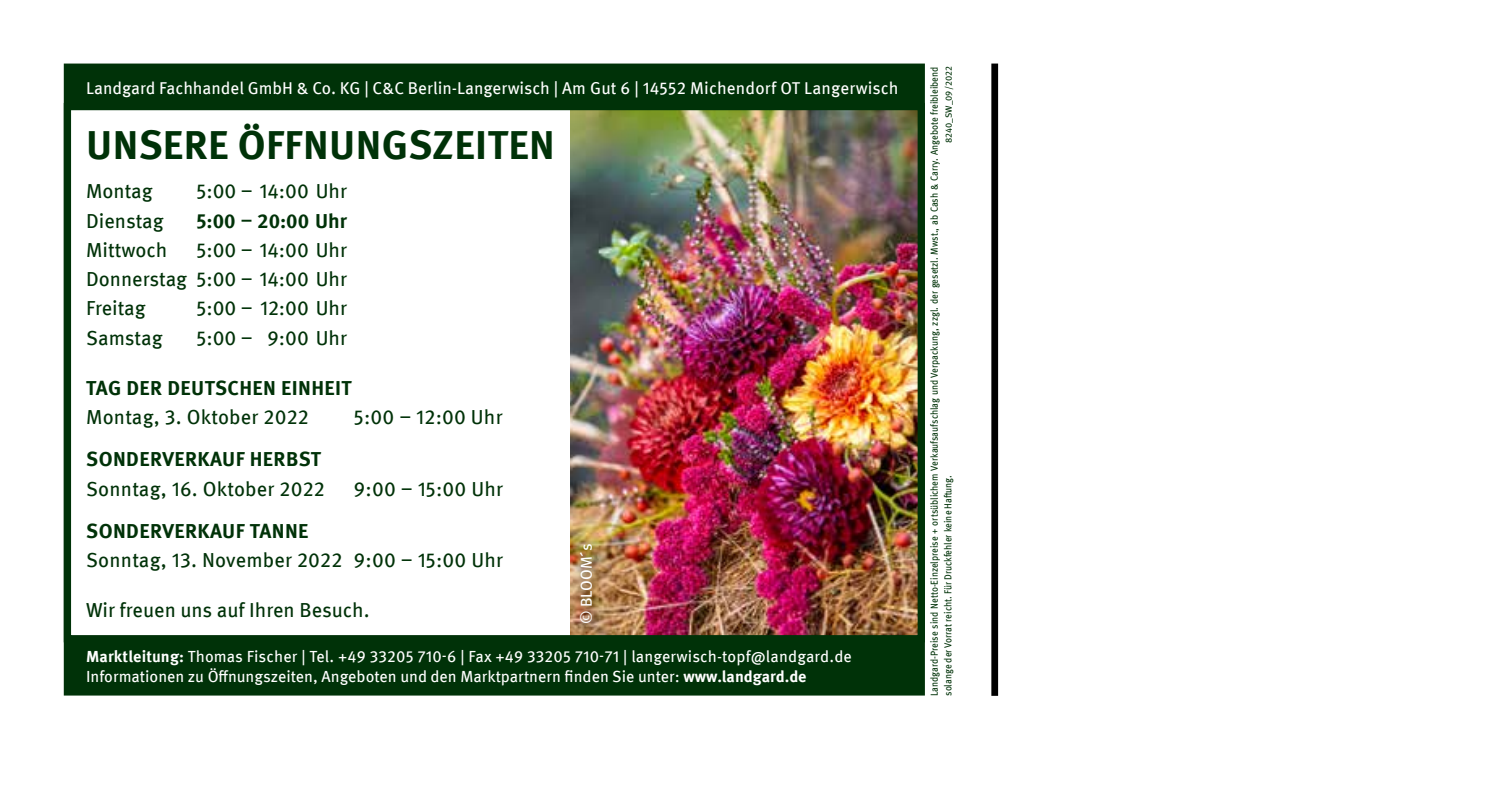
<style>
.page{position:relative;width:1499px;height:798px;background:#fff}
.page>*{position:absolute;margin:0;border:0;box-sizing:border-box;transform-origin:0 0}
.t1{font:700 40.5px "Meta Pro";letter-spacing:.01em;color:#003208}
.t2{font:20.25px/29.2px "Meta Pro";color:#003208;text-align:justify}
.t3{font:700 20.25px "Meta Pro";letter-spacing:.02em;color:#003208}
.t4{font:17.1px "Meta Pro";color:#fff}
.t5{font:15.97px/20px "Meta Pro";color:#fff}
.t6{font:15.75px "Meta Pro";letter-spacing:-.005em;color:#fff}
.t7{font:10.12px/13.5px "Meta Pro";color:#003208;scale:.9 1}
.t8{font:9px "Meta Pro";color:#003208}
.s1{font-weight:700}
</style>
<div class="page">
<div style="left:64px;top:63px;width:861px;height:632px;background:#003208"></div>
<div style="left:67px;top:106px;width:854px;height:532px;background:#fff"></div>
<img style="left:571px;top:111px;width:346px;height:523px">
<div style="left:64px;top:103px;width:861px;height:539px;border:7px solid #003208"></div>
<div style="left:991px;top:63px;width:7px;height:632px;background:#000"></div>
<div style="left:570px;top:534px;width:33px;height:99px;background:#000;opacity:.75"></div>
<p class="t4" style="left:86px;top:75px;width:814px">Landgard Fachhandel GmbH &amp; Co. KG | C&amp;C Berlin-Langerwisch | Am Gut 6 | 14552 Michendorf OT Langerwisch</p>
<h1 class="t1" style="left:86px;top:113px;width:470px">UNSERE ÖFFNUNGSZEITEN</h1>
<p class="t2" style="left:86px;top:175px;width:68px">Montag</p>
<p class="t2" style="left:196px;top:175px;width:152px">5:00 – 14:00 Uhr</p>
<p class="t2" style="left:86px;top:204px;width:79px">Dienstag</p>
<p class="t3" style="left:196px;top:205px;width:152px">5:00 – 20:00 Uhr</p>
<p class="t2" style="left:86px;top:234px;width:83px">Mittwoch</p>
<p class="t2" style="left:86px;top:234px;width:263px;text-indent:110px">5:00 – 14:00 Uhr Donnerstag 5:00 – 14:00 Uhr Freitag</p>
<p class="t2" style="left:196px;top:292px;width:152px">5:00 – 12:00 Uhr</p>
<p class="t2" style="left:86px;top:321px;width:78px">Samstag</p>
<p class="t2" style="left:196px;top:321px;width:152px">5:00 – 9:00 Uhr</p>
<p class="t3" style="left:86px;top:372px;width:267px">TAG DER DEUTSCHEN EINHEIT</p>
<p class="t2" style="left:86px;top:401px;width:224px">Montag, 3. Oktober 2022</p>
<p class="t2" style="left:354px;top:401px;width:150px">5:00 – 12:00 Uhr</p>
<p class="t3" style="left:86px;top:443px;width:236px">SONDERVERKAUF HERBST</p>
<p class="t2" style="left:86px;top:472px;width:240px">Sonntag, 16. Oktober 2022</p>
<p class="t2" style="left:354px;top:472px;width:151px">9:00 – 15:00 Uhr</p>
<p class="t3" style="left:86px;top:514px;width:224px">SONDERVERKAUF TANNE</p>
<p class="t2" style="left:86px;top:543px;width:419px">Sonntag, 13. November 2022 9:00 – 15:00 Uhr</p>
<p class="t2" style="left:86px;top:594px;width:285px">Wir freuen uns auf Ihren Besuch.</p>
<p class="t6" style="left:574px;top:624px;width:82px;rotate:-90deg">© BLOOM´s</p>
<p class="t5" style="left:86px;top:645px;width:767px"><span class="s1">Marktleitung:</span> Thomas Fischer | Tel. +49 33205 710-6 | Fax +49 33205 710-71 | langerwisch-topf@landgard.de<br>Informationen zu Öffnungszeiten, Angeboten und den Marktpartnern finden Sie unter: <span class="s1">www.landgard.de</span></p>
<p class="t8" style="left:942px;top:143px;width:78px;rotate:-90deg">8240_SW_09/2022</p>
<p class="t7" style="left:927px;top:695px;width:700px;rotate:-90deg">Landgard-Preise sind Netto-Einzelpreise + ortsüblichem Verkaufsaufschlag und Verpackung, zzgl. der gesetzl. Mwst., ab Cash &amp; Carry. Angebote freibleibend solange der Vorrat reicht. Für Druckfehler keine Haftung.</p>
</div>
